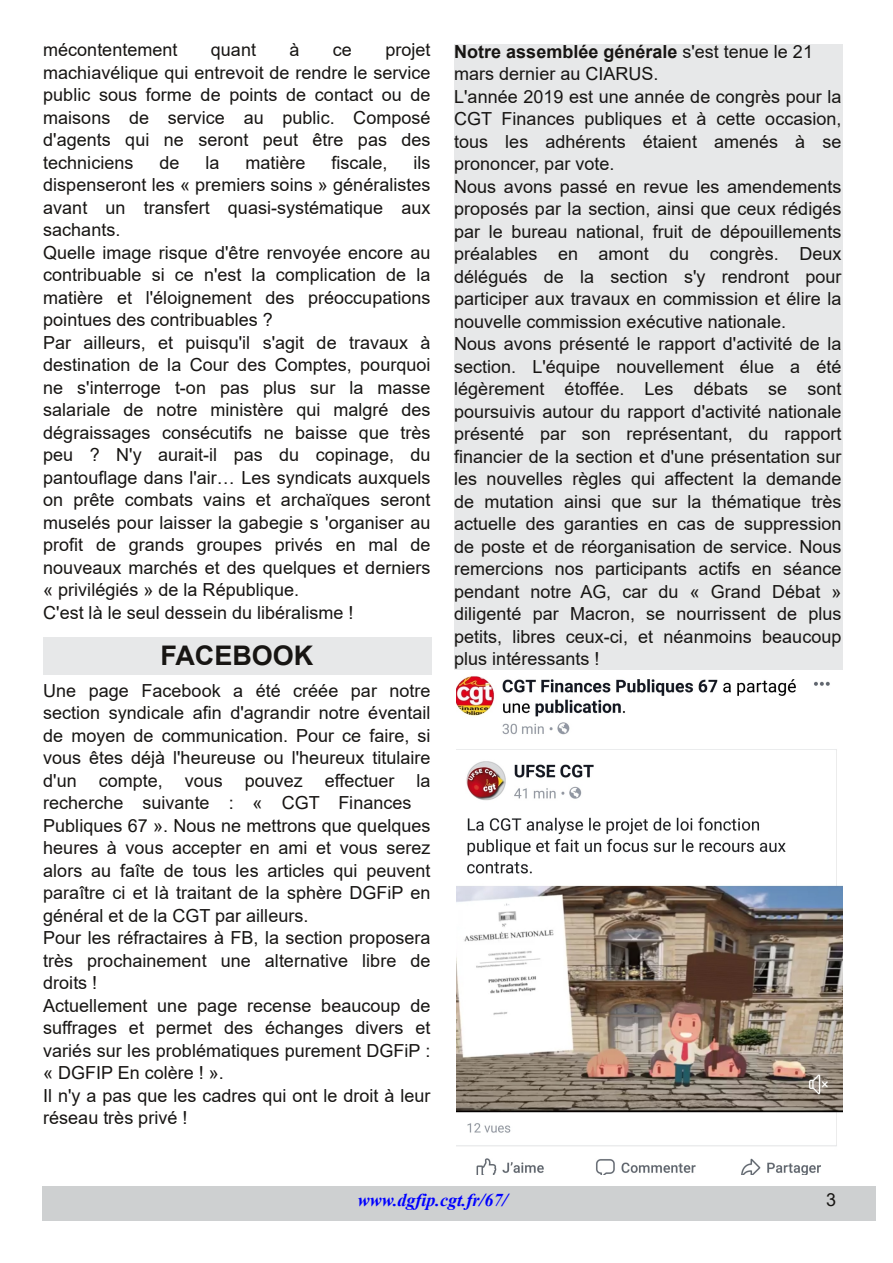
<style>
.page{position:relative;width:893px;height:1263px;background:#fff}
.page>*{position:absolute;margin:0;border:0;box-sizing:border-box;transform-origin:0 0}
.t1{font:700 27px "Arial";color:#171513}
.t2{font:18px/22.5px "Arial";color:#171513}
.t3{font:italic 700 18px "Times New Roman";color:#00f}
.s1{font-weight:700}
</style>
<div class="page">
<div style="left:42px;top:1186px;width:834px;height:34px;background:#ced0d1"></div>
<div style="left:43px;top:637px;width:389px;height:38px;background:#e7e8e9"></div>
<div style="left:454px;top:44px;width:388px;height:626px;background:#e7e8e9"></div>
<img style="left:457px;top:676px;width:385px;height:498px">
<p class="t2" style="left:43px;top:39px;width:136px">mécontentement</p>
<p class="t2" style="left:211px;top:39px;width:47px">quant</p>
<p class="t2" style="left:289px;top:39px;width:12px">à</p>
<p class="t2" style="left:333px;top:39px;width:21px">ce</p>
<p class="t2" style="left:43px;top:39px;width:389px;text-align:justify;text-indent:342px">projet machiavélique qui entrevoit de rendre le service public sous forme de points de contact ou de maisons de service au public. Composé d'agents qui ne seront peut être pas des techniciens</p>
<p class="t2" style="left:159px;top:151px;width:22px">de</p>
<p class="t2" style="left:205px;top:151px;width:16px">la</p>
<p class="t2" style="left:245px;top:151px;width:62px">matière</p>
<p class="t2" style="left:331px;top:151px;width:58px">fiscale,</p>
<p class="t2" style="left:43px;top:151px;width:389px;text-indent:370px">ils dispenseront les « premiers soins » généralistes avant un transfert quasi-systématique aux sachants.<br>Quelle image risque d'être renvoyée encore au contribuable si ce n'est la complication de la matière et l'éloignement des préoccupations pointues des contribuables ?<br>Par ailleurs, et puisqu'il s'agit de travaux à destination de la Cour des Comptes, pourquoi ne s'interroge t-on pas plus sur la masse salariale de notre ministère qui malgré des dégraissages consécutifs ne baisse que très peu ? N'y aurait-il pas du copinage, du pantouflage dans l'air… Les syndicats auxquels on prête combats vains et archaïques seront muselés pour laisser la gabegie s 'organiser au profit de grands groupes privés en mal de nouveaux marchés et des quelques et derniers « privilégiés » de la République.<br>C'est là le seul dessein du libéralisme !</p>
<h1 class="t1" style="left:160px;top:640px;width:154px">FACEBOOK</h1>
<p class="t2" style="left:43px;top:679px;width:389px">Une page Facebook a été créée par notre section syndicale afin d'agrandir notre éventail de moyen de communication. Pour ce faire, si vous êtes déjà l'heureuse ou l'heureux titulaire d'un compte, vous pouvez effectuer la recherche suivante : « CGT Finances Publiques 67 ». Nous ne mettrons que quelques heures à vous accepter en ami et vous serez alors au faîte de tous les articles qui peuvent paraître ci et là traitant de la sphère DGFiP en général et de la CGT par ailleurs.<br>Pour les réfractaires à FB, la section proposera très prochainement une alternative libre de droits !<br>Actuellement une page recense beaucoup de suffrages et permet des échanges divers et variés sur les problématiques purement DGFiP : « DGFIP En colère ! ».<br>Il n'y a pas que les cadres qui ont le droit à leur réseau très privé !</p>
<p class="t2" style="left:454px;top:40px;width:389px"><span class="s1">Notre assemblée générale</span> s'est tenue le 21 mars dernier au CIARUS.<br>L'année 2019 est une année de congrès pour la CGT Finances publiques et à cette occasion, tous les adhérents étaient amenés à se prononcer, par vote.<br>Nous avons passé en revue les amendements proposés par la section, ainsi que ceux rédigés par le bureau national, fruit de dépouillements préalables en amont du congrès. Deux délégués de la section s'y rendront pour participer aux travaux en commission et élire la nouvelle commission exécutive nationale.<br>Nous avons présenté le rapport d'activité de la section. L'équipe nouvellement élue a été légèrement étoffée. Les débats se sont poursuivis autour du rapport d'activité nationale présenté par son représentant, du rapport financier de la section et d'une présentation sur les nouvelles règles qui affectent la demande de mutation ainsi que sur la thématique très actuelle des garanties en cas de suppression de poste et de réorganisation de service. Nous remercions nos participants actifs en séance pendant notre AG, car du « Grand Débat » diligenté par Macron, se nourrissent de plus petits, libres ceux-ci, et néanmoins beaucoup plus intéressants !</p>
<p class="t3" style="left:358px;top:1189px;width:151px">www.dgfip.cgt.fr/67/</p>
<p class="t2" style="left:826px;top:1189px;width:12px">3</p>
</div>
